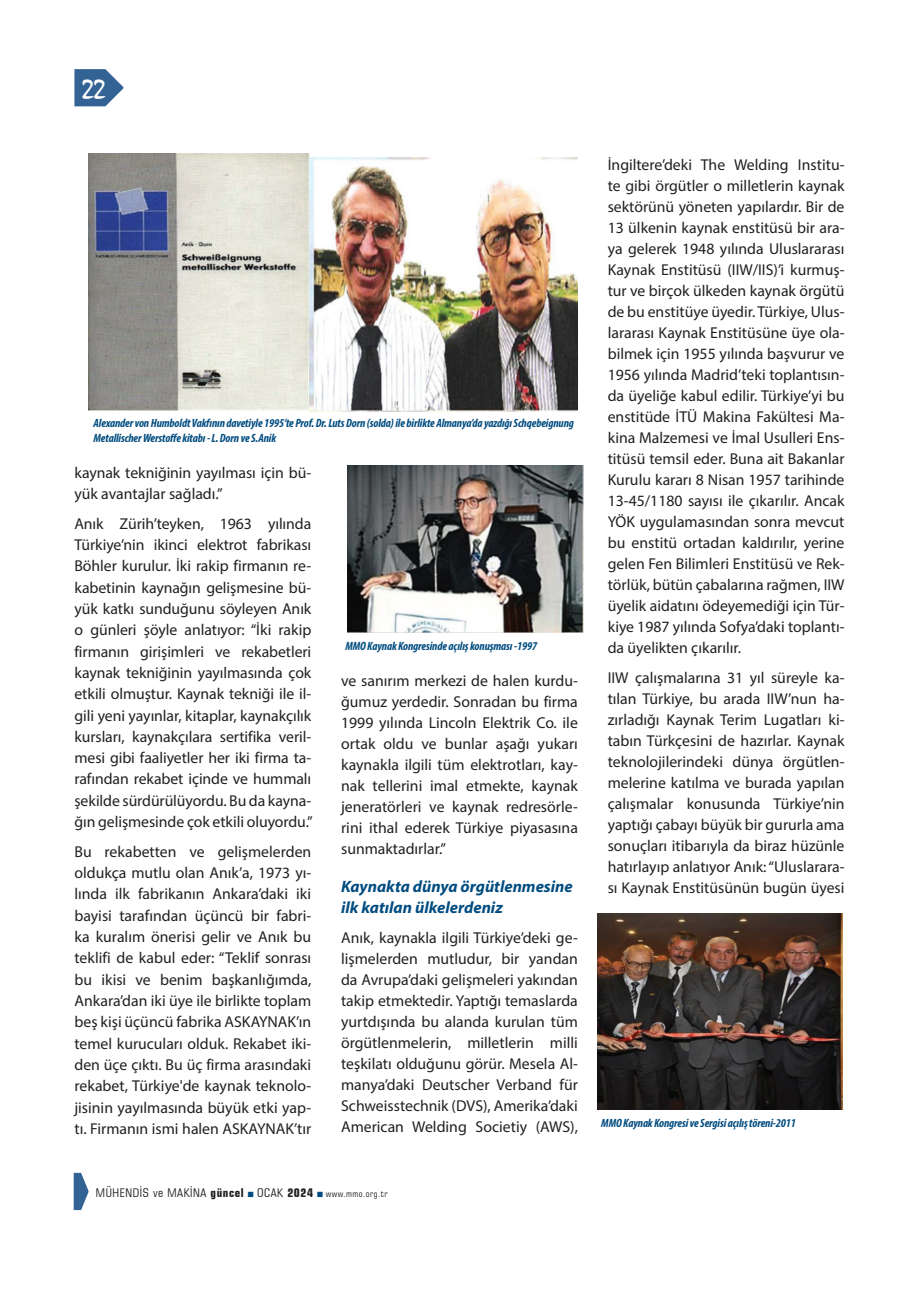
<style>
.page{position:relative;width:919px;height:1289px;background:#fff}
.page>*{position:absolute;margin:0;border:0;box-sizing:border-box;transform-origin:0 0}
.t1{font:27px "TR Mystical Plain";color:#fff}
.t2{font:italic 700 16.5px/21.3px "Myriad Pro";color:#004c80}
.t3{font:15.75px/21px "Myriad Pro";color:#231f20;text-align:justify}
.t4{font:italic 700 condensed 12px/15px "Myriad Pro";letter-spacing:-.01em;color:#004c80}
.t5{font:condensed 12px "Square 721 BT";letter-spacing:.05em;color:#231f20}
.s1{font-weight:700}
.s2{font-size:9px}
</style>
<div class="page">
<svg style="left:74px;top:69px;width:49px;height:37px"></svg>
<svg style="left:74px;top:1172px;width:14px;height:37px"></svg>
<img style="left:89px;top:153px;width:221px;height:257px">
<img style="left:310px;top:157px;width:268px;height:254px">
<img style="left:347px;top:466px;width:236px;height:166px">
<img style="left:597px;top:913px;width:245px;height:196px">
<h1 class="t1" style="left:82px;top:73px;width:25px">22</h1>
<p class="t4" style="left:94px;top:415px;width:482px">Alexander von Humboldt Vakfının davetiyle 1995’te Prof. Dr. Luts Dorn (solda) ile birlikte Almanya’da yazdığı Schqebeignung<br>Metallischer Werstoffe kitabı - L. Dorn ve S.Anik</p>
<p class="t3" style="left:74px;top:461px;width:238px">kaynak tekniğinin yayılması için bü&shy;yük avantajlar sağladı.”</p>
<p class="t3" style="left:74px;top:512px;width:240px">Anık Zürih’teyken, 1963 yılında Türkiye’nin ikinci elektrot fabrikası Böhler kurulur. İki rakip firmanın re&shy;kabetinin kaynağın gelişmesine bü&shy;yük katkı sunduğunu söyleyen Anık o günleri şöyle anlatıyor: “İki rakip firmanın girişimleri ve rekabetleri kaynak tekniğinin yayılmasında çok etkili olmuştur. Kaynak tekniği ile il&shy;gili yeni yayınlar, kitaplar, kaynakçılık kursları, kaynakçılara sertifika veril&shy;mesi gibi faaliyetler her iki firma ta&shy;rafından rekabet içinde ve hummalı şekilde sürdürülüyordu. Bu da kayna&shy;ğın gelişmesinde çok etkili oluyordu.”</p>
<p class="t3" style="left:74px;top:840px;width:238px">Bu rekabetten ve gelişmelerden oldukça mutlu olan Anık’a, 1973 yı&shy;lında ilk fabrikanın Ankara’daki iki bayisi tarafından üçüncü bir fabri&shy;ka kuralım önerisi gelir ve Anık bu teklifi de kabul eder: “Teklif sonrası bu ikisi ve benim başkanlığımda, Ankara’dan iki üye ile birlikte toplam beş kişi üçüncü fabrika ASKAYNAK’ın temel kurucuları olduk. Rekabet iki&shy;den üçe çıktı. Bu üç firma arasındaki rekabet, Türkiye'de kaynak teknolo&shy;jisinin yayılmasında büyük etki yap&shy;tı. Firmanın ismi halen ASKAYNAK’tır</p>
<p class="t4" style="left:345px;top:638px;width:193px">MMO Kaynak Kongresinde açılış konuşması -1997</p>
<p class="t3" style="left:341px;top:670px;width:238px">ve sanırım merkezi de halen kurdu&shy;ğumuz yerdedir. Sonradan bu firma 1999 yılında Lincoln Elektrik Co. ile ortak oldu ve bunlar aşağı yukarı kaynakla ilgili tüm elektrotları, kay&shy;nak tellerini imal etmekte, kaynak jeneratörleri ve kaynak redresörle&shy;rini ithal ederek Türkiye piyasasına sunmaktadırlar.”</p>
<p class="t2" style="left:341px;top:875px;width:233px">Kaynakta dünya örgütlenmesine ilk katılan ülkelerdeniz</p>
<p class="t3" style="left:341px;top:926px;width:238px">Anık, kaynakla ilgili Türkiye’deki ge&shy;lişmelerden mutludur, bir yandan da Avrupa’daki gelişmeleri yakından takip etmektedir. Yaptığı temaslarda yurtdışında bu alanda kurulan tüm örgütlenmelerin, milletlerin milli teşkilatı olduğunu görür. Mesela Al&shy;manya’daki Deutscher Verband für Schweisstechnik (DVS), Amerika’daki American Welding Societiy (AWS),</p>
<p class="t5" style="left:96px;top:1185px;width:293px">MÜHENDİS ve MAKİNA <span class="s1">güncel</span> OCAK <span class="s1">2024</span> <span class="s2">www.mmo.org.tr</span></p>
<p class="t3" style="left:607px;top:154px;width:238px">İngiltere’deki The Welding Institu&shy;te gibi örgütler o milletlerin kaynak sektörünü yöneten yapılardır. Bir de 13 ülkenin kaynak enstitüsü bir ara&shy;ya gelerek 1948 yılında Uluslararası Kaynak Enstitüsü (IIW/IIS)’i kurmuş&shy;tur ve birçok ülkeden kaynak örgütü de bu enstitüye üyedir. Türkiye, Ulus&shy;lararası Kaynak Enstitüsüne üye ola&shy;bilmek için 1955 yılında başvurur ve 1956 yılında Madrid’teki toplantısın&shy;da üyeliğe kabul edilir. Türkiye’yi bu enstitüde İTÜ Makina Fakültesi Ma&shy;kina Malzemesi ve İmal Usulleri Ens&shy;titüsü temsil eder. Buna ait Bakanlar Kurulu kararı 8 Nisan 1957 tarihinde 13-45/1180 sayısı ile çıkarılır. Ancak YÖK uygulamasından sonra mevcut bu enstitü ortadan kaldırılır, yerine gelen Fen Bilimleri Enstitüsü ve Rek&shy;törlük, bütün çabalarına rağmen, IIW üyelik aidatını ödeyemediği için Tür&shy;kiye 1987 yılında Sofya’daki toplantı&shy;da üyelikten çıkarılır.</p>
<p class="t3" style="left:607px;top:666px;width:238px">IIW çalışmalarına 31 yıl süreyle ka&shy;tılan Türkiye, bu arada IIW’nun ha&shy;zırladığı Kaynak Terim Lugatları ki&shy;tabın Türkçesini de hazırlar. Kaynak teknolojilerindeki dünya örgütlen&shy;melerine katılma ve burada yapılan çalışmalar konusunda Türkiye’nin yaptığı çabayı büyük bir gururla ama sonuçları itibarıyla da biraz hüzünle hatırlayıp anlatıyor Anık: “Uluslarara&shy;sı Kaynak Enstitüsünün bugün üyesi</p>
<p class="t4" style="left:601px;top:1115px;width:196px">MMO Kaynak Kongresi ve Sergisi açılış töreni-2011</p>
</div>
